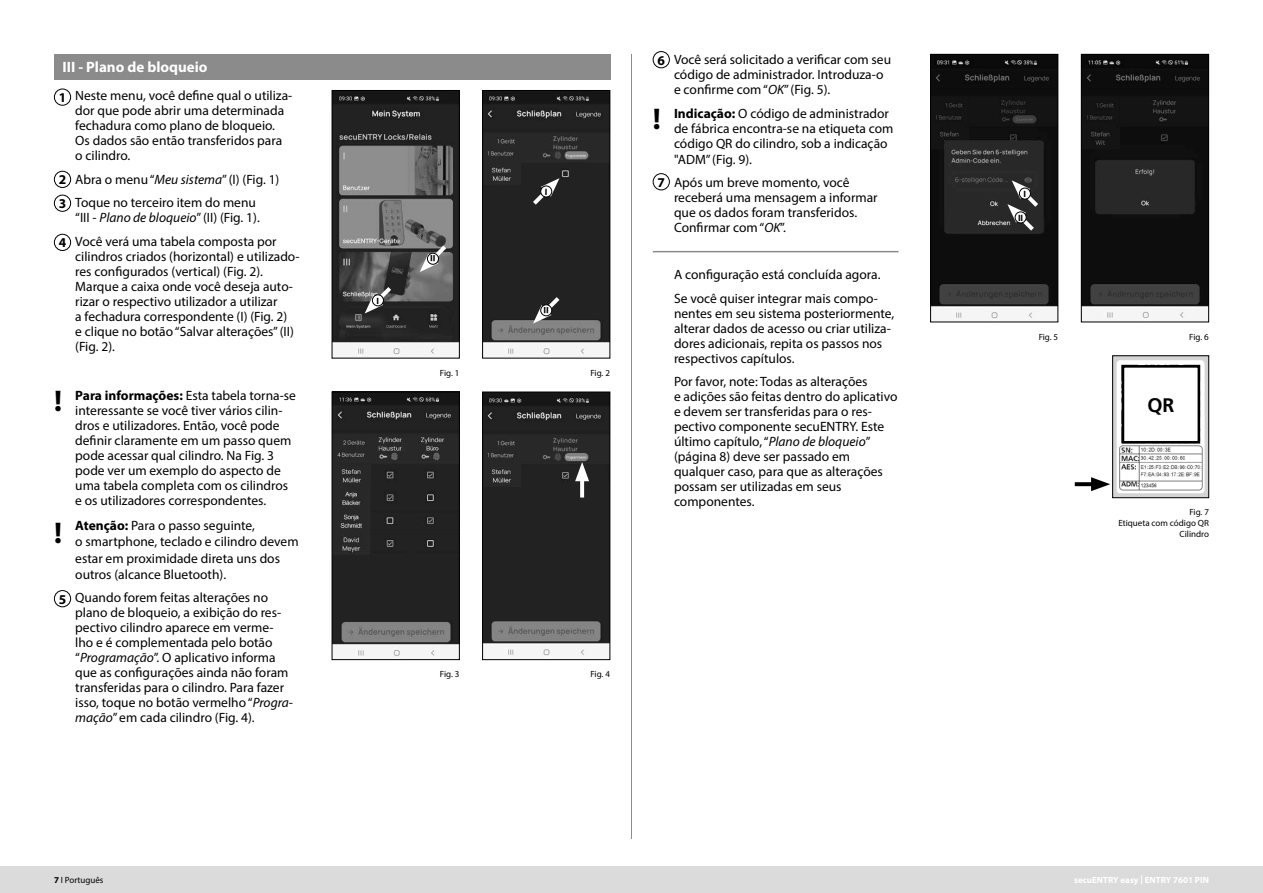
<style>
.page{position:relative;width:1263px;height:893px;background:#fff}
.page>*{position:absolute;margin:0;border:0;box-sizing:border-box;transform-origin:0 0}
.t1{font:700 30px "Myriad Pro";color:#000}
.t2{font:700 19.5px "Frutiger LT Pro";color:#000}
.t3{font:700 15px "Myriad Pro";color:#fff}
.t4{font:13.5px/15px "Myriad Pro";color:#000}
.t5{font:700 13.5px/23.9px "Myriad Pro";color:#000}
.t6{font:700 9.15px "Myriad Pro";color:#000}
.t7{font:9px/10.8px "Myriad Pro";color:#000;text-align:right}
.t8{font:700 9px "Myriad Pro";color:#fff}
.s1{font-style:italic}
.s2{font-weight:700}
</style>
<div class="page">
<div style="left:0;top:866px;width:1263px;height:27px;background:#dbdbdb"></div>
<hr style="left:631px;top:54px;width:1px;height:785px;background:#8b8b8b">
<div style="left:54px;top:234px;width:17px;height:17px;border:1px solid #000;border-radius:50%"></div>
<div style="left:54px;top:590px;width:17px;height:17px;border:1px solid #000;border-radius:50%"></div>
<img style="left:334px;top:394px;width:124px;height:264px">
<div style="left:332px;top:392px;width:128px;height:268px;border:1px solid #000"></div>
<div style="left:54px;top:54px;width:556px;height:26px;background:#8b8b8b"></div>
<div style="left:54px;top:89px;width:17px;height:17px;border:1px solid #000;border-radius:50%"></div>
<div style="left:54px;top:171px;width:17px;height:17px;border:1px solid #000;border-radius:50%"></div>
<div style="left:54px;top:195px;width:17px;height:17px;border:1px solid #000;border-radius:50%"></div>
<img style="left:334px;top:92px;width:124px;height:263px">
<div style="left:332px;top:90px;width:128px;height:268px;border:1px solid #000"></div>
<img style="left:484px;top:92px;width:124px;height:263px">
<div style="left:482px;top:90px;width:128px;height:268px;border:1px solid #000"></div>
<img style="left:484px;top:394px;width:124px;height:262px">
<div style="left:482px;top:392px;width:128px;height:268px;border:1px solid #000"></div>
<svg style="left:420px;top:241px;width:30px;height:31px"></svg>
<svg style="left:365px;top:283px;width:30px;height:30px"></svg>
<div style="left:372px;top:295px;width:11px;height:11px;background:#fff;border-radius:50%"></div>
<div style="left:372px;top:295px;width:12px;height:11px;border:1px solid #000;border-radius:50%"></div>
<div style="left:427px;top:253px;width:11px;height:11px;background:#fff;border-radius:50%"></div>
<div style="left:427px;top:253px;width:12px;height:12px;border:1px solid #000;border-radius:50%"></div>
<svg style="left:529px;top:178px;width:30px;height:31px"></svg>
<svg style="left:580px;top:481px;width:4px;height:16px"></svg>
<svg style="left:575px;top:462px;width:14px;height:19px"></svg>
<svg style="left:533px;top:293px;width:31px;height:31px"></svg>
<div style="left:541px;top:186px;width:11px;height:11px;background:#fff;border-radius:50%"></div>
<div style="left:540px;top:186px;width:12px;height:11px;border:1px solid #000;border-radius:50%"></div>
<div style="left:541px;top:305px;width:11px;height:11px;background:#fff;border-radius:50%"></div>
<div style="left:540px;top:305px;width:12px;height:11px;border:1px solid #000;border-radius:50%"></div>
<div style="left:653px;top:51px;width:17px;height:17px;border:1px solid #000;border-radius:50%"></div>
<div style="left:653px;top:173px;width:17px;height:17px;border:1px solid #000;border-radius:50%"></div>
<hr style="left:653px;top:251px;width:245px;height:1px;background:#8b8b8b">
<img style="left:1083px;top:56px;width:124px;height:263px">
<div style="left:1081px;top:54px;width:128px;height:268px;border:1px solid #000"></div>
<img style="left:932px;top:56px;width:124px;height:263px">
<div style="left:930px;top:54px;width:128px;height:268px;border:1px solid #000"></div>
<svg style="left:1007px;top:180px;width:35px;height:55px;background:#444"></svg>
<div style="left:1019px;top:188px;width:11px;height:11px;background:#fff;border-radius:50%"></div>
<div style="left:1019px;top:188px;width:12px;height:11px;border:1px solid #000;border-radius:50%"></div>
<div style="left:1015px;top:212px;width:11px;height:11px;background:#fff;border-radius:50%"></div>
<div style="left:1015px;top:212px;width:11px;height:11px;border:1px solid #000;border-radius:50%"></div>
<img style="left:1114px;top:357px;width:93px;height:139px">
<div style="left:1112px;top:355px;width:97px;height:143px;border:1px solid #000"></div>
<div style="left:1123px;top:366px;width:76px;height:76px;background:#fff"></div>
<div style="left:1122px;top:365px;width:78px;height:79px;border:3px solid #000"></div>
<svg style="left:1075px;top:482px;width:16px;height:4px"></svg>
<svg style="left:1091px;top:477px;width:19px;height:14px"></svg>
<p class="t3" style="left:63px;top:58px;width:146px">III - Plano de bloqueio</p>
<p class="t5" style="left:59px;top:85px;width:9px">1</p>
<p class="t5" style="left:59px;top:167px;width:9px">2<br>3</p>
<p class="t5" style="left:59px;top:230px;width:9px">4</p>
<h1 class="t1" style="left:54px;top:381px;width:10px">!</h1>
<h1 class="t1" style="left:54px;top:513px;width:10px">!</h1>
<p class="t5" style="left:59px;top:587px;width:9px">5</p>
<p class="t4" style="left:75px;top:88px;width:219px">Neste menu, você define qual o utiliza&shy;dor que pode abrir uma determinada fechadura como plano de bloqueio.<br>Os dados são então transferidos para o cilindro.</p>
<p class="t4" style="left:75px;top:167px;width:206px;line-height:23.5px">Abra o menu “<span class="s1">Meu sistema</span>” (I) (Fig. 1)<br>Toque no terceiro item do menu</p>
<p class="t4" style="left:75px;top:206px;width:203px;line-height:23.5px">“III - <span class="s1">Plano de bloqueio</span>” (II) (Fig. 1).<br>Você verá uma tabela composta por</p>
<p class="t4" style="left:75px;top:249px;width:226px">cilindros criados (horizontal) e utilizado&shy;res configurados (vertical) (Fig. 2).<br>Marque a caixa onde você deseja auto&shy;rizar o respectivo utilizador a utilizar<br>a fechadura correspondente (I) (Fig. 2)<br>e clique no botão “Salvar alterações” (II) (Fig. 2).</p>
<p class="t4" style="left:75px;top:388px;width:222px"><span class="s2">Para informações:</span> Esta tabela torna-se interessante se você tiver vários cilin&shy;dros e utilizadores. Então, você pode definir claramente em um passo quem pode acessar qual cilindro. Na Fig. 3 pode ver um exemplo do aspecto de uma tabela completa com os cilindros e os utilizadores correspondentes.</p>
<p class="t4" style="left:75px;top:517px;width:225px;line-height:16.2px"><span class="s2">Atenção:</span> Para o passo seguinte,<br>o smartphone, teclado e cilindro devem estar em proximidade direta uns dos outros (alcance Bluetooth).</p>
<p class="t4" style="left:75px;top:590px;width:219px">Quando forem feitas alterações no plano de bloqueio, a exibição do res&shy;pectivo cilindro aparece em verme&shy;lho e é complementada pelo botão “<span class="s1">Programação</span>”. O aplicativo informa que as configurações ainda não foram transferidas para o cilindro. Para fazer isso, toque no botão vermelho “<span class="s1">Progra&shy;mação</span>” em cada cilindro (Fig. 4).</p>
<p class="t6" style="left:377px;top:295px;width:4px">I</p>
<p class="t6" style="left:436px;top:264px;width:7px;rotate:-180deg">II</p>
<p class="t6" style="left:545px;top:186px;width:4px">I</p>
<p class="t6" style="left:549px;top:316px;width:7px;rotate:-180deg">II</p>
<p class="t7" style="left:440px;top:367px;width:21px">Fig. 1</p>
<p class="t7" style="left:590px;top:367px;width:21px">Fig. 2</p>
<p class="t5" style="left:657px;top:48px;width:9px">6</p>
<h1 class="t1" style="left:653px;top:100px;width:10px">!</h1>
<p class="t5" style="left:657px;top:170px;width:9px">7</p>
<p class="t4" style="left:674px;top:52px;width:219px">Você será solicitado a verificar com seu código de administrador. Introduza-o e confirme com “<span class="s1">OK</span>” (Fig. 5).</p>
<p class="t4" style="left:674px;top:105px;width:221px;line-height:15.5px"><span class="s2">Indicação:</span> O código de administrador de fábrica encontra-se na etiqueta com código QR do cilindro, sob a indicação "ADM” (Fig. 9).</p>
<p class="t4" style="left:674px;top:175px;width:205px">Após um breve momento, você receberá uma mensagem a informar que os dados foram transferidos.<br>Confirmar com “<span class="s1">OK</span>”.</p>
<p class="t4" style="left:674px;top:263px;width:208px;line-height:23.5px">A configuração está concluída agora.<br>Se você quiser integrar mais compo-</p>
<p class="t4" style="left:674px;top:306px;width:222px">nentes em seu sistema posteriormente, alterar dados de acesso ou criar utiliza&shy;dores adicionais, repita os passos nos respectivos capítulos.</p>
<p class="t4" style="left:674px;top:374px;width:225px">Por favor, note: Todas as alterações<br>e adições são feitas dentro do aplicativo e devem ser transferidas para o res&shy;pectivo componente secuENTRY. Este último capítulo, “<span class="s1">Plano de bloqueio</span>” (página 8) deve ser passado em qualquer caso, para que as alterações possam ser utilizadas em seus componentes.</p>
<p class="t7" style="left:440px;top:669px;width:21px">Fig. 3</p>
<p class="t7" style="left:590px;top:669px;width:21px">Fig. 4</p>
<p class="t6" style="left:1023px;top:188px;width:4px">I</p>
<p class="t6" style="left:1018px;top:212px;width:7px">II</p>
<p class="t7" style="left:1039px;top:331px;width:21px">Fig. 5</p>
<p class="t7" style="left:1189px;top:331px;width:21px">Fig. 6</p>
<h2 class="t2" style="left:1147px;top:393px;width:29px">QR</h2>
<p class="t7" style="left:1118px;top:507px;width:92px">Fig. 7<br>Etiqueta com código QR<br>Cilindro</p>
<p class="t7" style="left:54px;top:874px;width:51px"><span class="s2">7</span> I Português</p>
<p class="t8" style="left:1074px;top:874px;width:136px">secuENTRY easy | ENTRY 7601 PIN</p>
</div>
